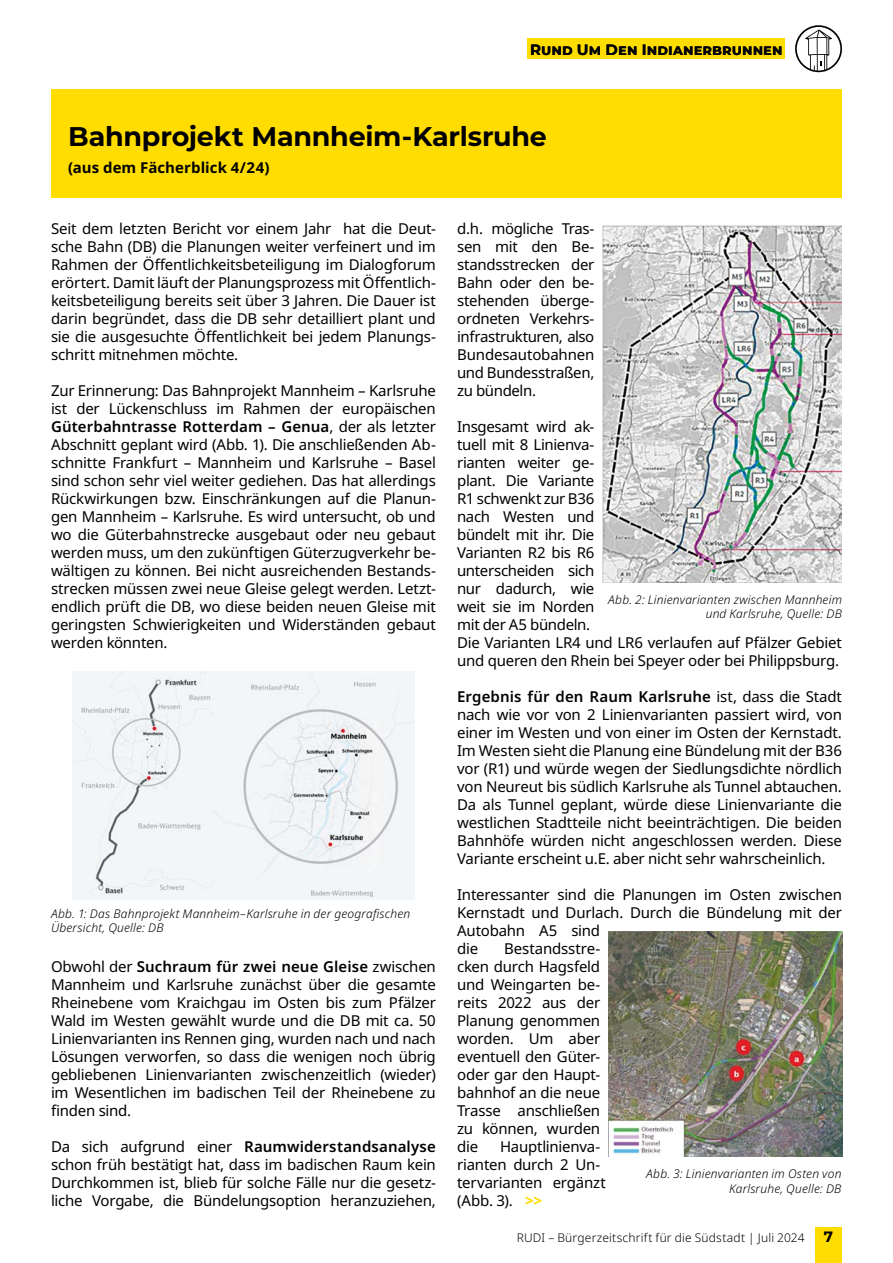
<style>
.page{position:relative;width:893px;height:1263px;background:#fff}
.page>*{position:absolute;margin:0;border:0;box-sizing:border-box;transform-origin:0 0}
.t1{font:700 27px "Montserrat";letter-spacing:-.01em;color:#000}
.t2{font:15px/18px "Noto Sans";letter-spacing:-.015em;color:#000;text-align:justify}
.t3{font:700 15px "Montserrat";letter-spacing:.005em;color:#000}
.t4{font:700 15px "Noto Sans";letter-spacing:.005em;color:#000}
.t5{font:italic 800 15px "Noto Sans";color:#fd0}
.t6{font:italic 300 12px/14.4px "Noto Sans";letter-spacing:.015em;color:#000;text-align:right}
.t7{font:300 12px "Noto Sans";letter-spacing:.015em;color:#000}
.s1{font-weight:600}
</style>
<div class="page">
<div style="left:527px;top:38px;width:258px;height:21px;background:#fd0"></div>
<div style="left:51px;top:89px;width:791px;height:108px;background:#fd0"></div>
<div style="left:815px;top:1228px;width:27px;height:35px;background:#fd0"></div>
<svg style="left:795px;top:25px;width:47px;height:47px"></svg>
<img style="left:72px;top:671px;width:342px;height:229px">
<img style="left:603px;top:225px;width:239px;height:357px">
<img style="left:609px;top:931px;width:234px;height:226px">
<p class="t3" style="left:530px;top:39px;width:254px">Rund Um Den Indianerbrunnen</p>
<h1 class="t1" style="left:68px;top:117px;width:480px">Bahnprojekt Mannheim-Karlsruhe</h1>
<p class="t4" style="left:68px;top:157px;width:203px">(aus dem Fächerblick 4/24)</p>
<p class="t2" style="left:51px;top:220px;width:386px">Seit dem letzten Bericht vor einem Jahr hat die Deut&shy;sche Bahn (DB) die Planungen weiter verfeinert und im Rahmen der Öffentlichkeitsbeteiligung im Dialogforum erörtert. Damit läuft der Planungsprozess mit Öffentlich&shy;keitsbeteiligung bereits seit über 3 Jahren. Die Dauer ist darin begründet, dass die DB sehr detailliert plant und sie die ausgesuchte Öffentlichkeit bei jedem Planungs&shy;schritt mitnehmen möchte.</p>
<p class="t2" style="left:51px;top:382px;width:386px">Zur Erinnerung: Das Bahnprojekt Mannheim – Karlsruhe ist der Lückenschluss im Rahmen der europäischen <span class="s1">Güterbahntrasse Rotterdam – Genua</span>, der als letzter Abschnitt geplant wird (Abb. 1). Die anschließenden Ab&shy;schnitte Frankfurt – Mannheim und Karlsruhe – Basel sind schon sehr viel weiter gediehen. Das hat allerdings Rückwirkungen bzw. Einschränkungen auf die Planun&shy;gen Mannheim – Karlsruhe. Es wird untersucht, ob und wo die Güterbahnstrecke ausgebaut oder neu gebaut werden muss, um den zukünftigen Güterzugverkehr be&shy;wältigen zu können. Bei nicht ausreichenden Bestands&shy;strecken müssen zwei neue Gleise gelegt werden. Letzt&shy;endlich prüft die DB, wo diese beiden neuen Gleise mit geringsten Schwierigkeiten und Widerständen gebaut werden könnten.</p>
<p class="t6" style="left:51px;top:907px;width:361px;text-align:left">Abb. 1: Das Bahnprojekt Mannheim–Karlsruhe in der geografischen<br>Übersicht, Quelle: DB</p>
<p class="t2" style="left:51px;top:958px;width:386px">Obwohl der <span class="s1">Suchraum für zwei neue Gleise</span> zwischen Mannheim und Karlsruhe zunächst über die gesamte Rheinebene vom Kraichgau im Osten bis zum Pfälzer Wald im Westen gewählt wurde und die DB mit ca. 50<br>Linienvarianten ins Rennen ging, wurden nach und nach Lösungen verworfen, so dass die wenigen noch übrig gebliebenen Linienvarianten zwischenzeitlich (wieder) im Wesentlichen im badischen Teil der Rheinebene zu finden sind.</p>
<p class="t2" style="left:51px;top:1138px;width:386px">Da sich aufgrund einer <span class="s1">Raumwiderstandsanalyse </span>schon früh bestätigt hat, dass im badischen Raum kein Durchkommen ist, blieb für solche Fälle nur die gesetz&shy;liche Vorgabe, die Bündelungsoption heranzuziehen,</p>
<p class="t2" style="left:457px;top:220px;width:139px">d.h. mögliche Tras&shy;sen mit den Be&shy;standsstrecken der Bahn oder den be&shy;stehenden überge&shy;ordneten Verkehrs&shy;infrastrukturen, also Bundesautobahnen und Bundesstraßen, zu bündeln.</p>
<p class="t2" style="left:457px;top:418px;width:386px;text-align:left">Insgesamt wird ak-<br>tuell mit 8 Linienva-<br>rianten weiter ge-<br>plant. Die Variante<br>R1 schwenkt zur B36<br>nach Westen und<br>bündelt mit ihr. Die<br>Varianten R2 bis R6<br>unterscheiden sich<br>nur dadurch, wie<br>weit sie im Norden<br>mit der A5 bündeln.<br>Die Varianten LR4 und LR6 verlaufen auf Pfälzer Gebiet und queren den Rhein bei Speyer oder bei Philippsburg.</p>
<p class="t2" style="left:457px;top:688px;width:386px"><span class="s1">Ergebnis für den Raum Karlsruhe</span> ist, dass die Stadt nach wie vor von 2 Linienvarianten passiert wird, von einer im Westen und von einer im Osten der Kernstadt.<br>Im Westen sieht die Planung eine Bündelung mit der B36 vor (R1) und würde wegen der Siedlungsdichte nördlich von Neureut bis südlich Karlsruhe als Tunnel abtauchen.<br>Da als Tunnel geplant, würde diese Linienvariante die westlichen Stadtteile nicht beeinträchtigen. Die beiden Bahnhöfe würden nicht angeschlossen werden. Diese Variante erscheint u.E. aber nicht sehr wahrscheinlich.</p>
<p class="t2" style="left:457px;top:886px;width:386px;text-align:left">Interessanter sind die Planungen im Osten zwischen<br>Kernstadt und Durlach. Durch die Bündelung mit der<br>Autobahn A5 sind<br>die</p>
<p class="t6" style="left:608px;top:592px;width:235px">Abb. 2: Linienvarianten zwischen Mannheim und Karlsruhe, Quelle: DB</p>
<p class="t2" style="left:457px;top:940px;width:145px;text-indent:47px">Bestandsstre&shy;cken durch Hagsfeld und Weingarten be&shy;reits 2022 aus der Planung genommen worden. Um aber eventuell den Güter&shy;oder gar den Haupt&shy;bahnhof an die neue Trasse anschließen zu können, wurden die</p>
<p class="t2" style="left:457px;top:1138px;width:150px;text-align:left;text-indent:43px">Hauptlinienva&shy;rianten durch 2 Un&shy;tervarianten ergänzt (Abb. 3).</p>
<p class="t6" style="left:646px;top:1167px;width:197px">Abb. 3: Linienvarianten im Osten von<br>Karlsruhe, Quelle: DB</p>
<p class="t5" style="left:525px;top:1190px;width:18px">&gt;&gt;</p>
<p class="t7" style="left:517px;top:1229px;width:289px">RUDI – Bürgerzeitschrift für die Südstadt | Juli 2024</p>
<p class="t3" style="left:824px;top:1226px;width:11px">7</p>
</div>
